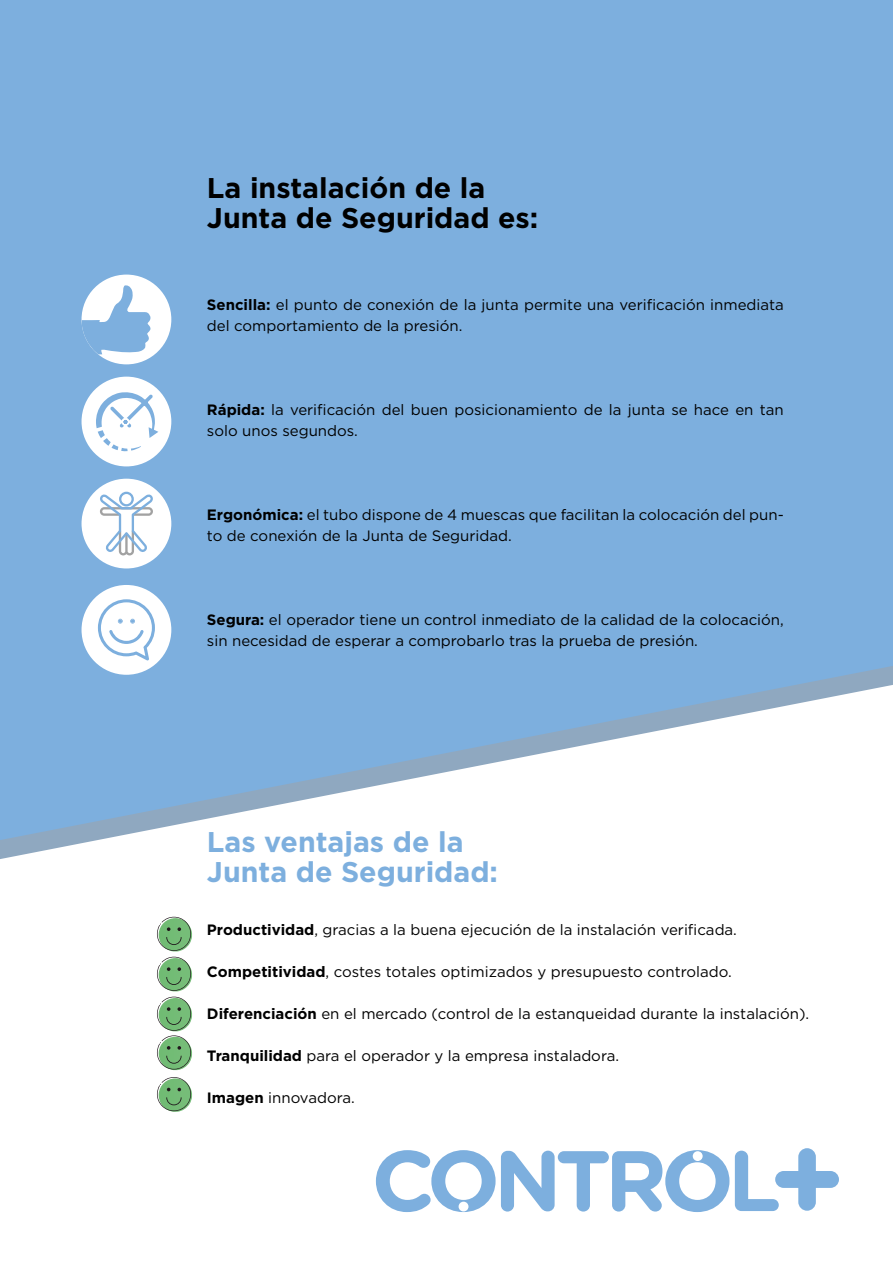
<style>
.page{position:relative;width:893px;height:1263px;background:#7dafde}
.page>*{position:absolute;margin:0;border:0;box-sizing:border-box;transform-origin:0 0}
.t1{font:700 28.5px/30px "Gotham";color:#000}
.t2{font:700 28.5px/30px "Gotham";color:#7dafde}
.t3{font:15px/21px "Gotham";color:#000}
.s1{font-weight:700}
</style>
<div class="page">
<svg style="left:0;top:685px;width:893px;height:578px;background:#eaf1f8"></svg>
<div style="left:82px;top:377px;width:89px;height:89px;background:#fff;border-radius:50%"></div>
<svg style="left:96px;top:392px;width:62px;height:59px"></svg>
<div style="left:82px;top:275px;width:89px;height:89px;background:#fff;border-radius:50%"></div>
<svg style="left:82px;top:285px;width:69px;height:69px"></svg>
<div style="left:82px;top:479px;width:89px;height:89px;background:#fff;border-radius:50%"></div>
<svg style="left:100px;top:492px;width:53px;height:63px"></svg>
<div style="left:82px;top:585px;width:89px;height:90px;background:#fff;border-radius:50%"></div>
<svg style="left:98px;top:599px;width:57px;height:61px"></svg>
<svg style="left:157px;top:917px;width:35px;height:34px"></svg>
<svg style="left:157px;top:957px;width:35px;height:34px"></svg>
<svg style="left:157px;top:997px;width:35px;height:73px;background:#94c195"></svg>
<svg style="left:157px;top:1077px;width:35px;height:35px"></svg>
<svg style="left:376px;top:1150px;width:353px;height:62px"></svg>
<svg style="left:735px;top:1148px;width:104px;height:63px"></svg>
<h1 class="t1" style="left:207px;top:173px;width:333px">La instalación de la<br>Junta de Seguridad es:</h1>
<p class="t3" style="left:207px;top:294px;width:578px"><span class="s1">Sencilla:</span> el punto de conexión de la junta permite una verificación inmediata del comportamiento de la presión.</p>
<p class="t3" style="left:207px;top:399px;width:578px"><span class="s1">Rápida:</span> la verificación del buen posicionamiento de la junta se hace en tan solo unos segundos.</p>
<p class="t3" style="left:207px;top:504px;width:578px"><span class="s1">Ergonómica:</span> el tubo dispone de 4 muescas que facilitan la colocación del pun&shy;to de conexión de la Junta de Seguridad.</p>
<p class="t3" style="left:207px;top:609px;width:578px"><span class="s1">Segura:</span> el operador tiene un control inmediato de la calidad de la colocación, sin necesidad de esperar a comprobarlo tras la prueba de presión.</p>
<h1 class="t2" style="left:207px;top:826px;width:293px">Las ventajas de la<br>Junta de Seguridad:</h1>
<p class="t3" style="left:207px;top:919px;width:532px"><span class="s1">Productividad</span>, gracias a la buena ejecución de la instalación verificada.</p>
<p class="t3" style="left:207px;top:961px;width:526px"><span class="s1">Competitividad</span>, costes totales optimizados y presupuesto controlado.</p>
<p class="t3" style="left:207px;top:1003px;width:604px"><span class="s1">Diferenciación</span> en el mercado (control de la estanqueidad durante la instalación).</p>
<p class="t3" style="left:207px;top:1045px;width:414px"><span class="s1">Tranquilidad</span> para el operador y la empresa instaladora.</p>
<p class="t3" style="left:207px;top:1087px;width:149px"><span class="s1">Imagen</span> innovadora.</p>
</div>
